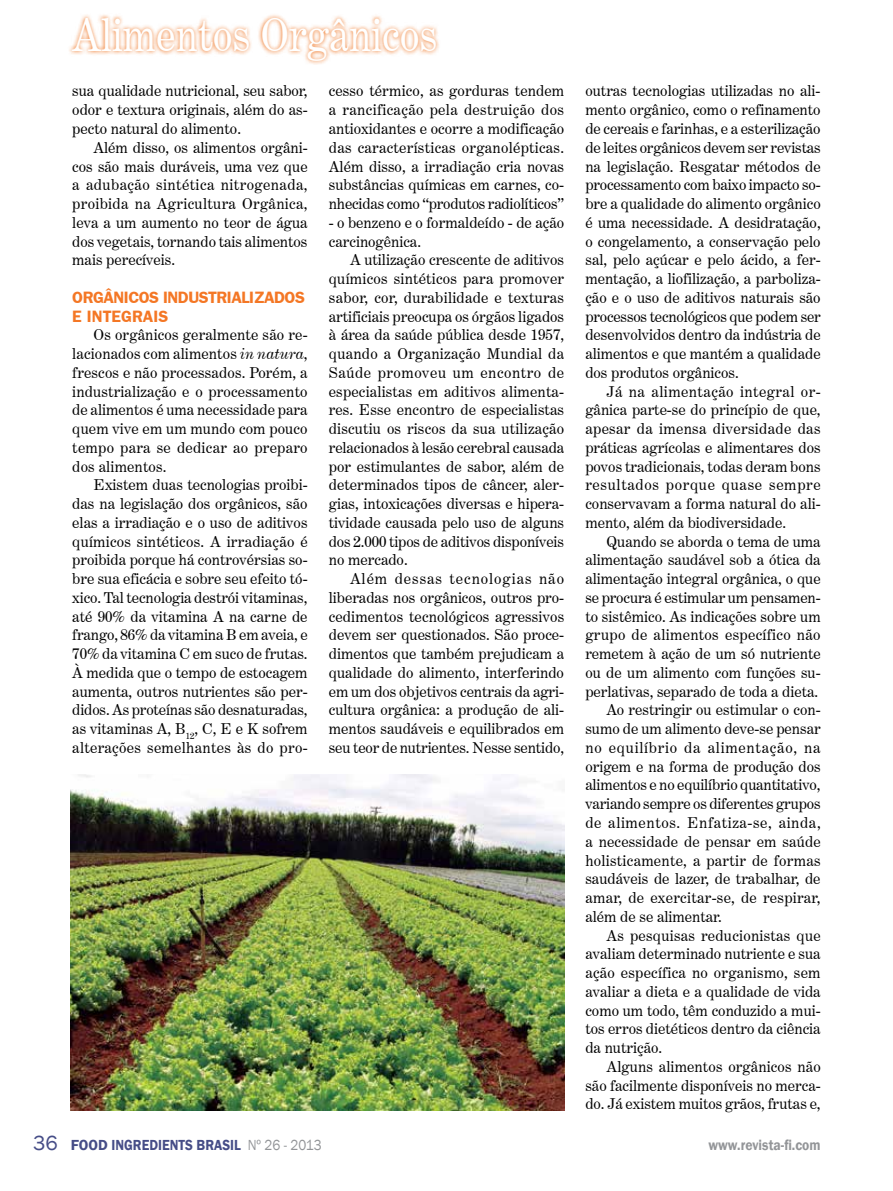
<style>
.page{position:relative;width:893px;height:1191px;background:#fff}
.page>*{position:absolute;margin:0;border:0;box-sizing:border-box;transform-origin:0 0}
.t1{font:45px "Century Expanded BT";color:#fff;scale:.9 1}
.t2{font:700 16.5px "Frankfurt Gothic";color:#f47725}
.t3{font:15px/18.8px "Century Expanded BT";color:#000;text-align:justify}
.t4{font:15px "Century Expanded BT";letter-spacing:.02em;color:#000}
.t5{font:600 15px "Franklin Gothic";color:#464d87}
.t6{font:15px "Century Expanded BT";letter-spacing:.04em;color:#000}
.t7{font:15px "Century Expanded BT";letter-spacing:.05em;color:#000}
.t8{font:600 15px "Franklin Gothic";color:#939598;scale:.9 1}
.s1{font-style:italic}
.s2{font-weight:400;font-size:21px}
.s3{font-weight:400;color:#939598}
</style>
<div class="page">
<svg style="left:69px;top:14px;width:370px;height:51px"></svg>
<img style="left:71px;top:774px;width:493px;height:336px">
<h1 class="t1" style="left:72px;top:8px;width:407px">Alimentos Orgânicos</h1>
<p class="t3" style="left:72px;top:82px;width:237px">sua qualidade nutricional, seu sabor, odor e textura originais, além do as&shy;pecto natural do alimento.</p>
<p class="t3" style="left:72px;top:138px;width:237px;text-indent:21px">Além disso, os alimentos orgâni&shy;cos são mais duráveis, uma vez que a adubação sintética nitrogenada, proibida na Agricultura Orgânica, leva a um aumento no teor de água dos vegetais, tornando tais alimentos mais perecíveis.</p>
<p class="t2" style="left:72px;top:287px;width:21px">ORGÂNICOS</p>
<p class="t2" style="left:163px;top:287px;width:10px">INDUSTRIALI</p>
<p class="t2" style="left:254px;top:287px;width:22px">ZADOS</p>
<p class="t2" style="left:72px;top:306px;width:25px">E INTEGRAIS</p>
<p class="t3" style="left:72px;top:325px;width:237px;text-indent:21px">Os orgânicos geralmente são re&shy;lacionados com alimentos <span class="s1">in natura</span>, frescos e não processados. Porém, a industrialização e o processamento de alimentos é uma necessidade para quem vive em um mundo com pouco tempo para se dedicar ao preparo dos alimentos.</p>
<p class="t3" style="left:72px;top:475px;width:237px;text-indent:21px">Existem duas tecnologias proibi&shy;das na legislação dos orgânicos, são elas a irradiação e o uso de aditivos químicos sintéticos. A irradiação é proibida porque há controvérsias so&shy;bre sua eficácia e sobre seu efeito tó&shy;xico. Tal tecnologia destrói vitaminas, até 90% da vitamina A na carne de frango, 86% da vitamina B em aveia, e 70% da vitamina C em suco de frutas.<br>À medida que o tempo de estocagem aumenta, outros nutrientes são per&shy;didos. As proteínas são desnaturadas, as vitaminas A, B<sub>12</sub>, C, E e K sofrem alterações semelhantes às do pro-</p>
<p class="t3" style="left:329px;top:82px;width:237px">cesso térmico, as gorduras tendem a rancificação pela destruição dos antioxidantes e ocorre a modificação das características organolépticas.<br>Além disso, a irradiação cria novas substâncias químicas em carnes, co&shy;nhecidas como “produtos radiolíticos”</p>
<p class="t3" style="left:329px;top:213px;width:237px">- o benzeno e o formaldeído - de ação carcinogênica.</p>
<p class="t3" style="left:329px;top:250px;width:237px;text-indent:21px">A utilização crescente de aditivos químicos sintéticos para promover sabor, cor, durabilidade e texturas artificiais preocupa os órgãos ligados à área da saúde pública desde 1957, quando a Organização Mundial da Saúde promoveu um encontro de especialistas em aditivos alimenta&shy;res. Esse encontro de especialistas discutiu os riscos da sua utilização relacionados à lesão cerebral causada por estimulantes de sabor, além de determinados tipos de câncer, aler&shy;gias, intoxicações diversas e hipera&shy;tividade causada pelo uso de alguns dos 2.000 tipos de aditivos disponíveis no mercado.</p>
<p class="t3" style="left:329px;top:569px;width:237px;text-indent:21px">Além dessas tecnologias não liberadas nos orgânicos, outros pro&shy;cedimentos tecnológicos agressivos devem ser questionados. São proce&shy;dimentos que também prejudicam a qualidade do alimento, interferindo em um dos objetivos centrais da agri&shy;cultura orgânica: a produção de ali&shy;mentos saudáveis e equilibrados em seu teor de nutrientes. Nesse sentido,</p>
<p class="t3" style="left:585px;top:82px;width:237px">outras tecnologias utilizadas no ali&shy;mento orgânico, como o refinamento de cereais e farinhas, e a esterilização de leites orgânicos devem ser revistas na legislação. Resgatar métodos de processamento com baixo impacto so&shy;bre a qualidade do alimento orgânico é uma necessidade. A desidratação, o congelamento, a conservação pelo sal, pelo açúcar e pelo ácido, a fer&shy;mentação, a liofilização, a parboliza&shy;ção e o uso de aditivos naturais são processos tecnológicos que podem ser desenvolvidos dentro da indústria de alimentos e que mantém a qualidade dos produtos orgânicos.</p>
<p class="t3" style="left:585px;top:382px;width:237px;text-indent:21px">Já na alimentação integral or&shy;gânica parte-se do princípio de que, apesar da imensa diversidade das práticas agrícolas e alimentares dos povos tradicionais, todas deram bons resultados porque quase sempre conservavam a forma natural do ali&shy;mento, além da biodiversidade.</p>
<p class="t3" style="left:607px;top:532px;width:216px">Quando se aborda o tema de uma</p>
<p class="t3" style="left:585px;top:550px;width:237px">alimentação saudável sob a ótica da</p>
<p class="t3" style="left:585px;top:569px;width:237px">alimentação integral orgânica, o que</p>
<p class="t3" style="left:585px;top:588px;width:237px">se procura é estimular um pensamen-</p>
<p class="t3" style="left:585px;top:607px;width:237px">to sistêmico. As indicações sobre um</p>
<p class="t4" style="left:585px;top:626px;width:237px">grupo de alimentos específico não</p>
<p class="t3" style="left:585px;top:644px;width:237px">remetem à ação de um só nutriente</p>
<p class="t3" style="left:585px;top:663px;width:237px">ou de um alimento com funções su-</p>
<p class="t3" style="left:585px;top:682px;width:234px">perlativas, separado de toda a dieta.</p>
<p class="t3" style="left:607px;top:700px;width:216px">Ao restringir ou estimular o con-</p>
<p class="t3" style="left:585px;top:719px;width:237px">sumo de um alimento deve-se pensar</p>
<p class="t7" style="left:585px;top:738px;width:237px">no equilíbrio da alimentação, na</p>
<p class="t3" style="left:585px;top:757px;width:237px">origem e na forma de produção dos</p>
<p class="t3" style="left:585px;top:775px;width:237px">alimentos e no equilíbrio quantitativo,</p>
<p class="t3" style="left:585px;top:794px;width:237px">variando sempre os diferentes grupos</p>
<p class="t6" style="left:585px;top:813px;width:237px">de alimentos. Enfatiza-se, ainda,</p>
<p class="t3" style="left:585px;top:832px;width:237px">a necessidade de pensar em saúde</p>
<p class="t3" style="left:585px;top:850px;width:237px">holisticamente, a partir de formas</p>
<p class="t3" style="left:585px;top:869px;width:237px">saudáveis de lazer, de trabalhar, de</p>
<p class="t4" style="left:585px;top:888px;width:237px">amar, de exercitar-se, de respirar,</p>
<p class="t3" style="left:585px;top:907px;width:138px">além de se alimentar.</p>
<p class="t3" style="left:607px;top:925px;width:216px">As pesquisas reducionistas que</p>
<p class="t3" style="left:585px;top:944px;width:237px">avaliam determinado nutriente e sua</p>
<p class="t3" style="left:585px;top:963px;width:237px">ação específica no organismo, sem</p>
<p class="t3" style="left:585px;top:982px;width:237px">avaliar a dieta e a qualidade de vida</p>
<p class="t3" style="left:585px;top:1000px;width:237px">como um todo, têm conduzido a mui-</p>
<p class="t3" style="left:585px;top:1019px;width:237px">tos erros dietéticos dentro da ciência</p>
<p class="t3" style="left:585px;top:1038px;width:78px">da nutrição.</p>
<p class="t3" style="left:607px;top:1057px;width:216px">Alguns alimentos orgânicos não</p>
<p class="t3" style="left:585px;top:1075px;width:237px">são facilmente disponíveis no merca-</p>
<p class="t3" style="left:585px;top:1094px;width:237px">do. Já existem muitos grãos, frutas e,</p>
<p class="t5" style="left:33px;top:1135px;width:290px"><span class="s2">36</span> FOOD INGREDIENTS BRASIL <span class="s3">Nº 26 - 2013</span></p>
<p class="t8" style="left:708px;top:1135px;width:126px">www.revista-fi.com</p>
</div>
